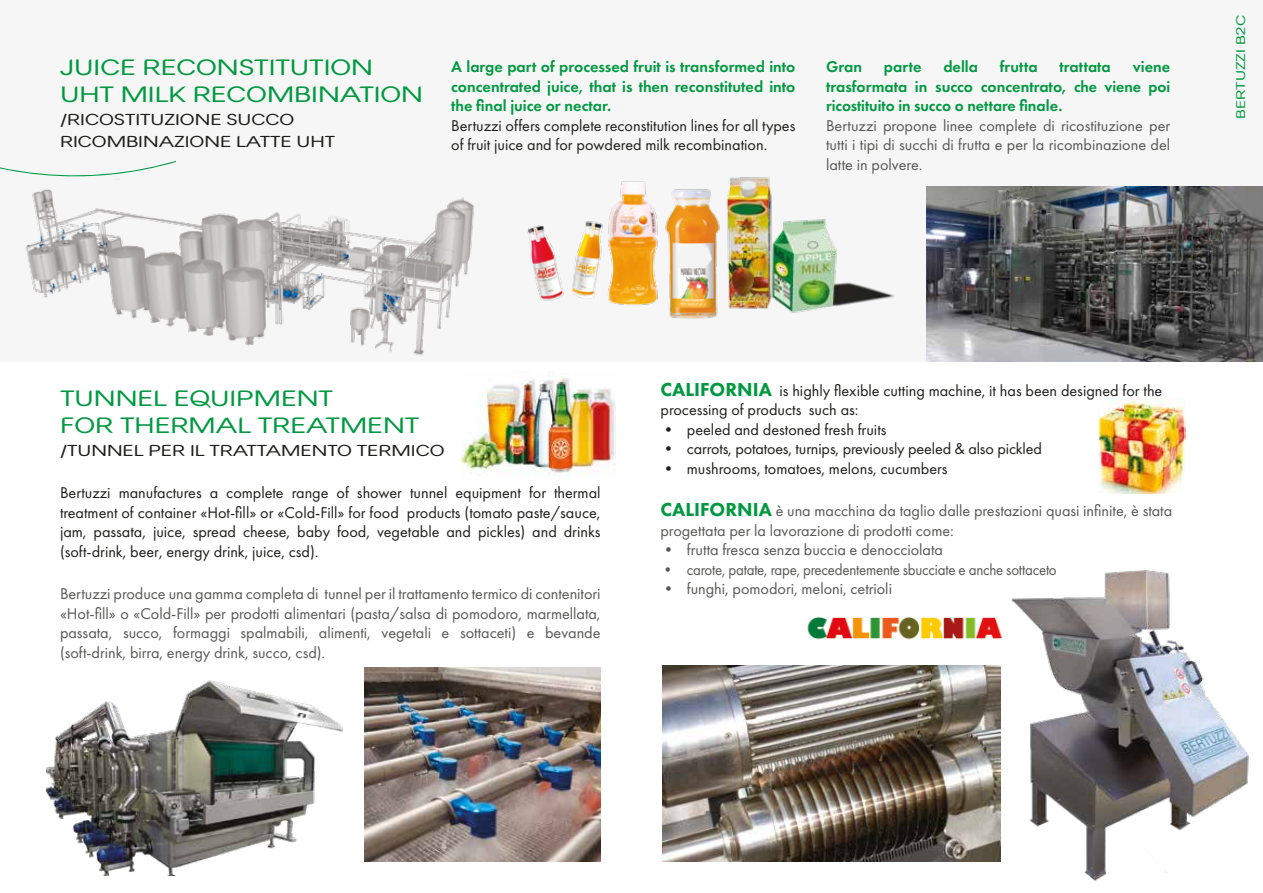
<style>
.page{position:relative;width:1263px;height:893px;background:#fff}
.page>*{position:absolute;margin:0;border:0;box-sizing:border-box;transform-origin:0 0}
.t1{font:300 21px/27px "Avayo";color:#009941}
.t2{font:16.2px/19.5px "Futura PT";color:#1d1d1b}
.t3{font:16.2px/19.5px "Futura PT";color:#575756;text-align:justify}
.t4{font:600 16.2px/19.5px "Futura PT";color:#009941;text-align:justify}
.t5{font:16.2px "Futura PT";color:#575756;scale:.92 1}
.t6{font:300 15px/22.5px "Avayo";color:#1d1d1b}
.t7{font:300 12px "Avayo";color:#009941}
.s1{font-weight:800;font-size:19.5px;color:#009941}
</style>
<div class="page">
<div style="left:0;top:0;width:1263px;height:362px;background:#f6f6f6"></div>
<svg style="left:0;top:160px;width:176px;height:17px"></svg>
<img style="left:1099px;top:399px;width:86px;height:95px">
<img style="left:365px;top:667px;width:236px;height:195px">
<img style="left:663px;top:666px;width:337px;height:196px">
<img style="left:46px;top:680px;width:297px;height:195px">
<img style="left:26px;top:179px;width:448px;height:177px">
<img style="left:807px;top:616px;width:193px;height:24px">
<img style="left:1000px;top:570px;width:249px;height:311px">
<img style="left:527px;top:221px;width:76px;height:80px">
<img style="left:778px;top:219px;width:115px;height:94px">
<img style="left:608px;top:181px;width:50px;height:125px">
<img style="left:665px;top:189px;width:53px;height:130px">
<img style="left:718px;top:177px;width:60px;height:132px">
<img style="left:462px;top:371px;width:153px;height:105px">
<img style="left:926px;top:187px;width:337px;height:175px">
<p class="t1" style="left:60px;top:53px;width:365px">JUICE RECONSTITUTION<br>UHT MILK RECOMBINATION</p>
<p class="t6" style="left:60px;top:107px;width:277px">/RICOSTITUZIONE SUCCO<br>RICOMBINAZIONE LATTE UHT</p>
<p class="t4" style="left:451px;top:57px;width:346px">A large part of processed fruit is transformed into concentrated juice, that is then reconstituted into the final juice or nectar.</p>
<p class="t2" style="left:451px;top:116px;width:346px">Bertuzzi offers complete reconstitution lines for all types of fruit juice and for powdered milk recombination.</p>
<p class="t4" style="left:826px;top:57px;width:37px">Gran</p>
<p class="t4" style="left:884px;top:57px;width:39px">parte</p>
<p class="t4" style="left:943px;top:57px;width:36px">della</p>
<p class="t4" style="left:1000px;top:57px;width:39px">frutta</p>
<p class="t4" style="left:1059px;top:57px;width:53px">trattata</p>
<p class="t4" style="left:826px;top:57px;width:346px;text-indent:307px">viene trasformata in succo concentrato, che viene poi ricostituito in succo o nettare finale.</p>
<p class="t3" style="left:826px;top:116px;width:346px">Bertuzzi propone linee complete di ricostituzione per tutti i tipi di succhi di frutta e per la ricombinazione del latte in polvere.</p>
<p class="t7" style="left:1233px;top:119px;width:105px;rotate:-90deg">BERTUZZI B2C</p>
<p class="t1" style="left:60px;top:385px;width:361px">TUNNEL EQUIPMENT<br>FOR THERMAL TREATMENT</p>
<p class="t6" style="left:60px;top:439px;width:386px">/TUNNEL PER IL TRATTAMENTO TERMICO</p>
<p class="t2" style="left:60px;top:483px;width:542px;text-align:justify">Bertuzzi manufactures a complete range of shower tunnel equipment for thermal treatment of container «Hot-fill» or «Cold-Fill» for food products (tomato paste/sauce, jam, passata, juice, spread cheese, baby food, vegetable and pickles) and drinks (soft-drink, beer, energy drink, juice, csd).</p>
<p class="t3" style="left:60px;top:584px;width:542px">Bertuzzi produce una gamma completa di tunnel per il trattamento termico di contenitori «Hot-fill» o «Cold-Fill» per prodotti alimentari (pasta/salsa di pomodoro, marmellata, passata, succo, formaggi spalmabili, alimenti, vegetali e sottaceti) e bevande (soft-drink, birra, energy drink, succo, csd).</p>
<p class="t2" style="left:660px;top:381px;width:503px"><span class="s1">CALIFORNIA</span> is highly flexible cutting machine, it has been designed for the processing of products such as:</p>
<p class="t2" style="left:660px;top:420px;width:227px">• peeled and destoned fresh fruits</p>
<p class="t2" style="left:660px;top:439px;width:383px">• carrots, potatoes, turnips, previously peeled &amp; also pickled</p>
<p class="t2" style="left:660px;top:459px;width:289px">• mushrooms, tomatoes, melons, cucumbers</p>
<p class="t3" style="left:660px;top:501px;width:513px"><span class="s1">CALIFORNIA</span> è una macchina da taglio dalle prestazioni quasi infinite, è stata progettata per la lavorazione di prodotti come:</p>
<p class="t3" style="left:660px;top:540px;width:284px">• frutta fresca senza buccia e denocciolata</p>
<p class="t5" style="left:660px;top:560px;width:432px">• carote, patate, rape, precedentemente sbucciate e anche sottaceto</p>
<p class="t3" style="left:660px;top:579px;width:233px">• funghi, pomodori, meloni, cetrioli</p>
</div>
